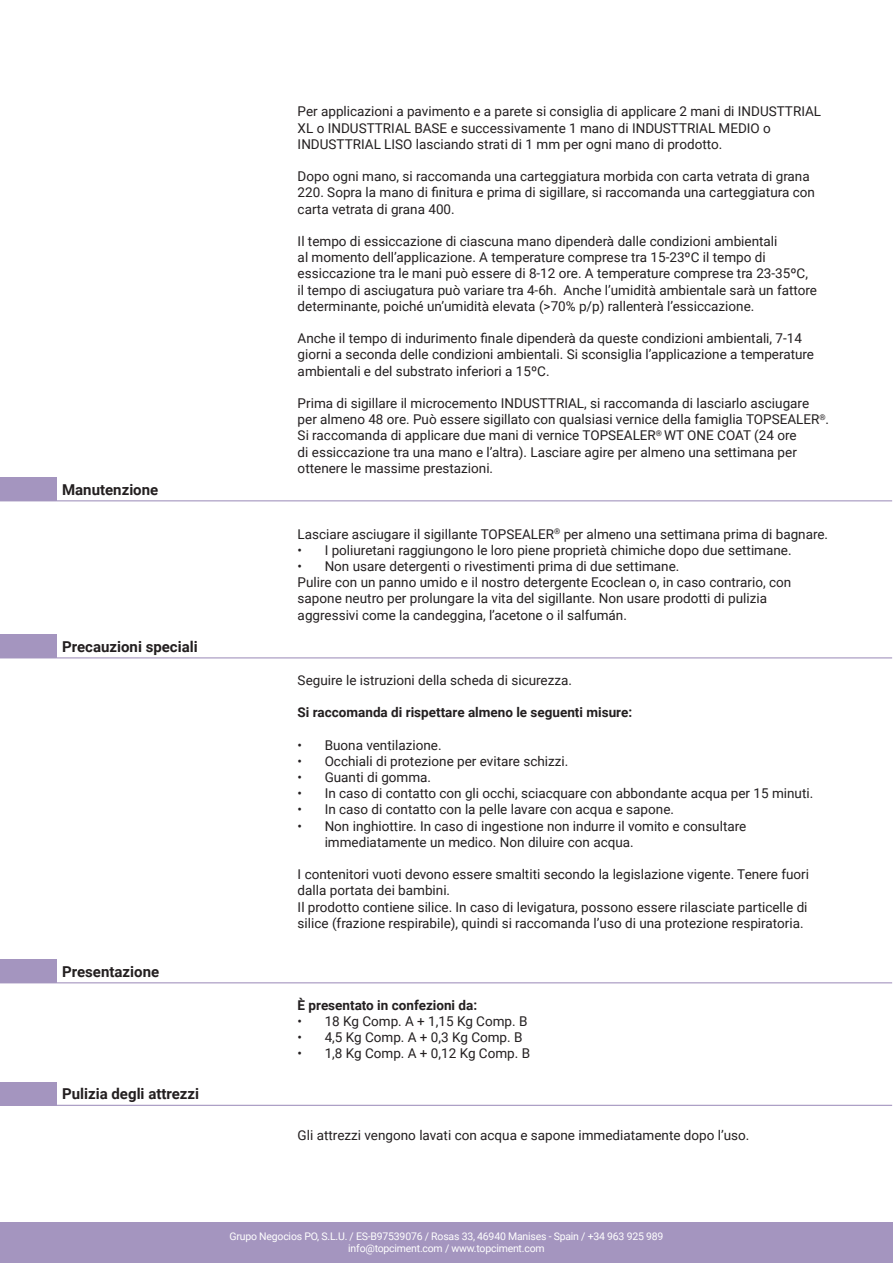
<style>
.page{position:relative;width:893px;height:1263px;background:#fff}
.page>*{position:absolute;margin:0;border:0;box-sizing:border-box;transform-origin:0 0}
.t1{font:700 15px "Roboto";color:#231f20}
.TEXTO_GROSO{font:13.5px/16.2px "Roboto";color:#231f20}
.TEXTO_GROSO-2{font:700 13.5px "Roboto";color:#231f20}
.t2{font:10.5px/12px "Roboto";letter-spacing:-.02em;color:#fff;text-align:center}
</style>
<div class="page">
<div style="left:0;top:1222px;width:893px;height:41px;background:#a495bf"></div>
<div style="left:0;top:478px;width:56px;height:23px;background:#a495bf"></div>
<hr style="left:56px;top:500px;width:836px;height:1px;background:#a495bf">
<div style="left:0;top:635px;width:56px;height:23px;background:#a495bf"></div>
<hr style="left:56px;top:657px;width:836px;height:1px;background:#a495bf">
<div style="left:0;top:959px;width:56px;height:24px;background:#a495bf"></div>
<hr style="left:56px;top:982px;width:836px;height:1px;background:#a495bf">
<div style="left:0;top:1082px;width:56px;height:23px;background:#a495bf"></div>
<hr style="left:0;top:1105px;width:56px;height:1px;background:#a495bf">
<hr style="left:56px;top:1105px;width:836px;height:1px;background:#a495bf">
<h3 class="t1" style="left:62px;top:479px;width:98px">Manutenzione</h3>
<h3 class="t1" style="left:62px;top:636px;width:137px">Precauzioni speciali</h3>
<h3 class="t1" style="left:62px;top:961px;width:99px">Presentazione</h3>
<h3 class="t1" style="left:62px;top:1083px;width:139px">Pulizia degli attrezzi</h3>
<p class="TEXTO_GROSO" style="left:298px;top:103px;width:525px">Per applicazioni a pavimento e a parete si consiglia di applicare 2 mani di INDUSTTRIAL<br>XL o INDUSTTRIAL BASE e successivamente 1 mano di INDUSTTRIAL MEDIO o<br>INDUSTTRIAL LISO lasciando strati di 1 mm per ogni mano di prodotto.</p>
<p class="TEXTO_GROSO" style="left:298px;top:168px;width:519px">Dopo ogni mano, si raccomanda una carteggiatura morbida con carta vetrata di grana<br>220. Sopra la mano di finitura e prima di sigillare, si raccomanda una carteggiatura con carta vetrata di grana 400.</p>
<p class="TEXTO_GROSO" style="left:298px;top:233px;width:521px">Il tempo di essiccazione di ciascuna mano dipenderà dalle condizioni ambientali<br>al momento dell’applicazione. A temperature comprese tra 15-23ºC il tempo di essiccazione tra le mani può essere di 8-12 ore. A temperature comprese tra 23-35ºC, il tempo di asciugatura può variare tra 4-6h. Anche l’umidità ambientale sarà un fattore determinante, poiché un’umidità elevata (&gt;70% p/p) rallenterà l’essiccazione.</p>
<p class="TEXTO_GROSO" style="left:298px;top:330px;width:518px">Anche il tempo di indurimento finale dipenderà da queste condizioni ambientali, 7-14 giorni a seconda delle condizioni ambientali. Si sconsiglia l’applicazione a temperature ambientali e del substrato inferiori a 15ºC.</p>
<p class="TEXTO_GROSO" style="left:298px;top:395px;width:533px">Prima di sigillare il microcemento INDUSTTRIAL, si raccomanda di lasciarlo asciugare per almeno 48 ore. Può essere sigillato con qualsiasi vernice della famiglia TOPSEALER<sup>®</sup>.<br>Si raccomanda di applicare due mani di vernice TOPSEALER<sup>®</sup> WT ONE COAT (24 ore<br>di essiccazione tra una mano e l’altra). Lasciare agire per almeno una settimana per ottenere le massime prestazioni.</p>
<p class="TEXTO_GROSO" style="left:298px;top:525px;width:532px">Lasciare asciugare il sigillante TOPSEALER<sup>®</sup> per almeno una settimana prima di bagnare.</p>
<p class="TEXTO_GROSO" style="left:298px;top:541px;width:495px">• I poliuretani raggiungono le loro piene proprietà chimiche dopo due settimane.</p>
<p class="TEXTO_GROSO" style="left:298px;top:558px;width:383px">• Non usare detergenti o rivestimenti prima di due settimane.</p>
<p class="TEXTO_GROSO" style="left:298px;top:574px;width:495px">Pulire con un panno umido e il nostro detergente Ecoclean o, in caso contrario, con sapone neutro per prolungare la vita del sigillante. Non usare prodotti di pulizia aggressivi come la candeggina, l’acetone o il salfumán.</p>
<p class="TEXTO_GROSO" style="left:298px;top:671px;width:276px">Seguire le istruzioni della scheda di sicurezza.</p>
<p class="TEXTO_GROSO-2" style="left:298px;top:703px;width:336px">Si raccomanda di rispettare almeno le seguenti misure:</p>
<p class="TEXTO_GROSO" style="left:298px;top:736px;width:145px">• Buona ventilazione.</p>
<p class="TEXTO_GROSO" style="left:298px;top:752px;width:272px">• Occhiali di protezione per evitare schizzi.</p>
<p class="TEXTO_GROSO" style="left:298px;top:768px;width:135px">• Guanti di gomma.</p>
<p class="TEXTO_GROSO" style="left:298px;top:785px;width:517px">• In caso di contatto con gli occhi, sciacquare con abbondante acqua per 15 minuti.</p>
<p class="TEXTO_GROSO" style="left:298px;top:801px;width:378px">• In caso di contatto con la pelle lavare con acqua e sapone.</p>
<p class="TEXTO_GROSO" style="left:325px;top:817px;width:423px;text-indent:-27px">• Non inghiottire. In caso di ingestione non indurre il vomito e consultare immediatamente un medico. Non diluire con acqua.</p>
<p class="TEXTO_GROSO" style="left:298px;top:866px;width:513px">I contenitori vuoti devono essere smaltiti secondo la legislazione vigente. Tenere fuori dalla portata dei bambini.</p>
<p class="TEXTO_GROSO" style="left:298px;top:898px;width:511px">Il prodotto contiene silice. In caso di levigatura, possono essere rilasciate particelle di silice (frazione respirabile), quindi si raccomanda l’uso di una protezione respiratoria.</p>
<p class="TEXTO_GROSO-2" style="left:298px;top:995px;width:181px">È presentato in confezioni da:</p>
<p class="TEXTO_GROSO" style="left:298px;top:1012px;width:231px">• 18 Kg Comp. A + 1,15 Kg Comp. B</p>
<p class="TEXTO_GROSO" style="left:298px;top:1029px;width:226px">• 4,5 Kg Comp. A + 0,3 Kg Comp. B</p>
<p class="TEXTO_GROSO" style="left:298px;top:1045px;width:234px">• 1,8 Kg Comp. A + 0,12 Kg Comp. B</p>
<p class="TEXTO_GROSO" style="left:298px;top:1126px;width:453px">Gli attrezzi vengono lavati con acqua e sapone immediatamente dopo l’uso.</p>
<p class="t2" style="left:230px;top:1230px;width:435px">Grupo Negocios PO, S.L.U. / ES-B97539076 / Rosas 33, 46940 Manises - Spain / +34 963 925 989 info@topciment.com / www.topciment.com</p>
</div>
